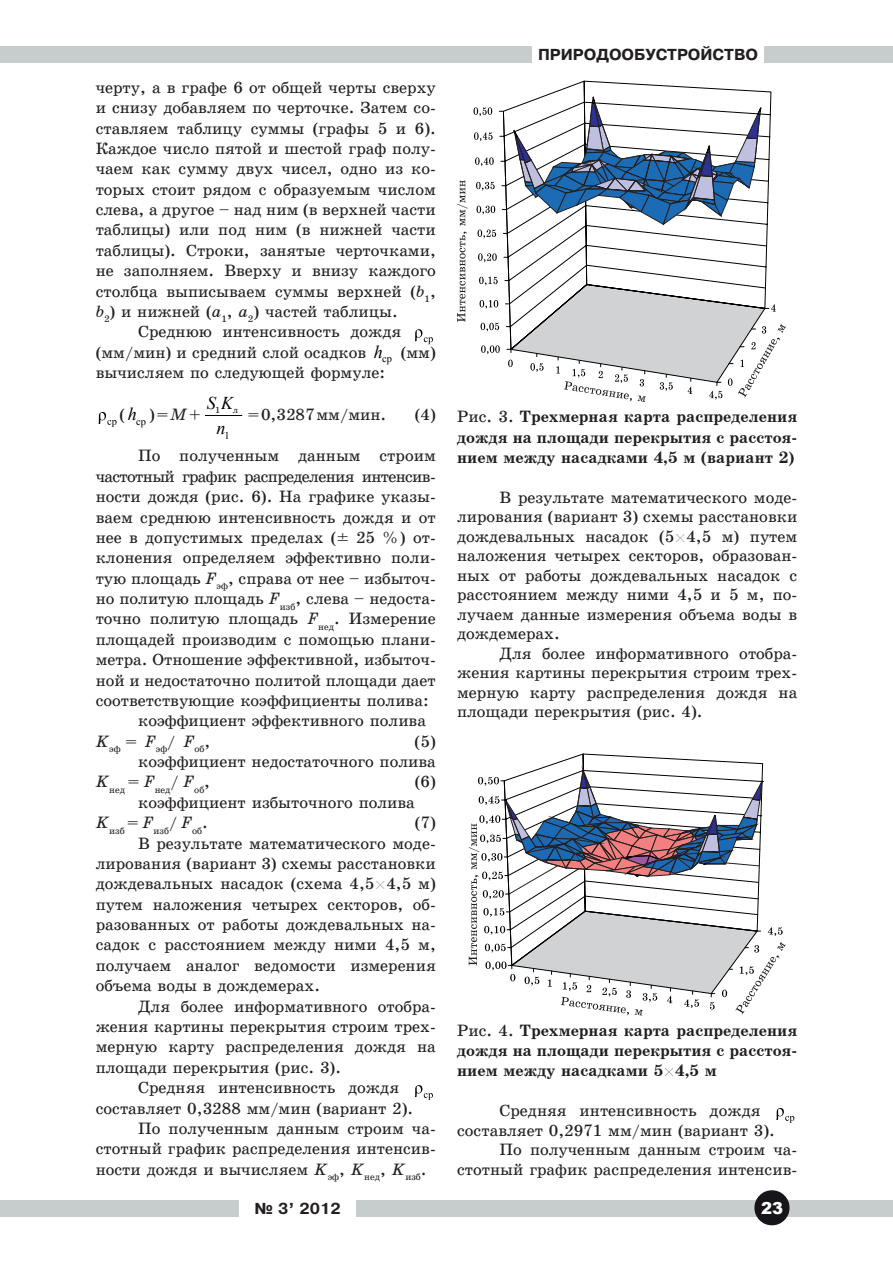
<style>
.page{position:relative;width:893px;height:1263px;background:#fff}
.page>*{position:absolute;margin:0;border:0;box-sizing:border-box;transform-origin:0 0}
.t1{font:italic 18px/25.2px "Times New Roman";color:#000;text-align:center}
.t2{font:16.5px/20.4px "School Book Cyrillic";color:#231f20;text-align:justify}
.t3{font:700 16.5px/20.2px "School";color:#231f20;text-align:justify}
.t4{font:16.5px "School Book Cyrillic";letter-spacing:-.04em;color:#231f20}
.t5{font:900 16.5px "Arial";color:#fff}
.t6{font:700 15px "Pragmatica";color:#231f20}
.t7{font:10.35px "Times New Roman";color:#000}
.t8{font:9.6px "School Book Cyrillic";color:#231f20}
.t9{font:9px "School Book Cyrillic";color:#231f20}
.s1{font-family:"School";font-style:italic}
.s2{font-family:"Times New Roman";font-style:italic;font-size:18px;color:#000}
.s3{font-family:"Txt"}
.s4{font-family:"School Book Cyrillic";font-weight:400}
.s5{font-family:"Txt";font-weight:400;color:#000}
</style>
<div class="page">
<div style="left:0;top:46px;width:531px;height:16px;background:#c7cccd"></div>
<div style="left:765px;top:46px;width:128px;height:16px;background:#c7cccd"></div>
<div style="left:0;top:1200px;width:238px;height:16px;background:#c7cccd"></div>
<div style="left:357px;top:1200px;width:536px;height:16px;background:#c7cccd"></div>
<svg style="left:754px;top:1190px;width:36px;height:36px"></svg>
<svg style="left:415px;top:329px;width:18px;height:15px"></svg>
<svg style="left:99px;top:412px;width:18px;height:15px"></svg>
<hr style="left:205px;top:415px;width:37px;height:1px;background:#000">
<svg style="left:415px;top:1085px;width:18px;height:15px"></svg>
<svg style="left:556px;top:81px;width:206px;height:10px"></svg>
<svg style="left:457px;top:91px;width:329px;height:311px"></svg>
<svg style="left:543px;top:753px;width:220px;height:14px"></svg>
<svg style="left:469px;top:767px;width:317px;height:248px"></svg>
<svg style="left:776px;top:1108px;width:18px;height:15px"></svg>
<p class="t2" style="left:96px;top:77px;width:342px">черту, а в графе 6 от общей черты сверху и снизу добавляем по черточке. Затем со&shy;ставляем таблицу суммы (графы 5 и 6).<br>Каждое число пятой и шестой граф полу&shy;чаем как сумму двух чисел, одно из ко&shy;торых стоит рядом с образуемым числом</p>
<p class="t2" style="left:96px;top:199px;width:342px">слева, а другое – над ним (в верхней части таблицы) или под ним (в нижней части таблицы). Строки, занятые черточками, не заполняем. Вверху и внизу каждого столбца выписываем суммы верхней (<span class="s1">b</span><sub>1</sub>, <span class="s1">b</span><sub>2</sub>) и нижней (<span class="s1">а</span><sub>1</sub>, <span class="s1">а</span><sub>2</sub>) частей таблицы.</p>
<p class="t2" style="left:138px;top:322px;width:265px">Среднюю интенсивность дождя</p>
<p class="t7" style="left:382px;top:352px;width:11px">cp</p>
<p class="t2" style="left:96px;top:342px;width:289px">(мм/мин) и средний слой осадков <span class="s2">h</span></p>
<p class="t2" style="left:401px;top:342px;width:37px">(мм)</p>
<p class="t2" style="left:96px;top:362px;width:291px">вычисляем по следующей формуле:</p>
<p class="t2" style="left:119px;top:404px;width:19px">(<span class="s2">h</span></p>
<p class="t7" style="left:136px;top:414px;width:11px">cp</p>
<p class="t1" style="left:207px;top:390px;width:28px">S K n</p>
<p class="t2" style="left:248px;top:404px;width:140px">= 0,3287 мм/мин.</p>
<p class="t2" style="left:415px;top:404px;width:23px">(4)</p>
<p class="t2" style="left:138px;top:446px;width:299px">По полученным данным строим</p>
<p class="t4" style="left:96px;top:467px;width:342px">частотный график распределения интенсив-</p>
<p class="t2" style="left:96px;top:486px;width:342px">ности дождя (рис. 6). На графике указы&shy;ваем среднюю интенсивность дождя и от нее в допустимых пределах (± 25 %) от&shy;клонения определяем эффективно поли&shy;тую площадь <span class="s1">F</span><sub>эф</sub>, справа от нее – избыточ&shy;но политую площадь <span class="s1">F</span><sub>изб</sub>, слева – недоста&shy;точно политую площадь <span class="s1">F</span><sub>нед</sub>. Измерение площадей производим с помощью плани&shy;метра. Отношение эффективной, избыточ&shy;ной и недостаточно политой площади дает соответствующие коэффициенты полива:</p>
<p class="t2" style="left:138px;top:711px;width:289px">коэффициент эффективного полива</p>
<p class="t8" style="left:96px;top:744px;width:116px"><sup>K</sup>эф <sup>=</sup> <sup>F</sup>эф<sup>/</sup> <sup>F</sup>об<sup>,</sup></p>
<p class="t2" style="left:415px;top:731px;width:23px">(5)</p>
<p class="t2" style="left:138px;top:751px;width:299px">коэффициент недостаточного полива</p>
<p class="t8" style="left:96px;top:784px;width:116px"><sup>K</sup>нед <sup>=</sup> <sup>F</sup>нед<sup>/</sup> <sup>F</sup>об<sup>,</sup></p>
<p class="t2" style="left:415px;top:772px;width:23px">(6)</p>
<p class="t2" style="left:138px;top:792px;width:278px">коэффициент избыточного полива</p>
<p class="t8" style="left:96px;top:825px;width:114px"><sup>K</sup>изб <sup>=</sup> <sup>F</sup>изб<sup>/</sup> <sup>F</sup>об<sup>.</sup></p>
<p class="t2" style="left:415px;top:813px;width:23px">(7)</p>
<p class="t2" style="left:96px;top:833px;width:342px;text-indent:43px">В результате математического моде&shy;лирования (вариант 3) схемы расстановки дождевальных насадок (схема 4,5<span class="s3">х</span>4,5 м) путем наложения четырех секторов, об&shy;разованных от работы дождевальных на&shy;садок с расстоянием между ними 4,5 м, получаем аналог ведомости измерения объема воды в дождемерах.</p>
<p class="t2" style="left:96px;top:996px;width:342px;text-indent:43px">Для более информативного отобра&shy;жения картины перекрытия строим трех&shy;мерную карту распределения дождя на площади перекрытия (рис. 3).</p>
<p class="t2" style="left:96px;top:1077px;width:319px;text-indent:43px">Средняя интенсивность дождя составляет 0,3288 мм/мин (вариант 2).</p>
<p class="t2" style="left:96px;top:1118px;width:342px;text-indent:43px">По полученным данным строим ча&shy;стотный график распределения интенсив&shy;ности дождя и вычисляем <span class="s1">K</span><sub>эф</sub>, <span class="s1">K</span><sub>нед</sub>, <span class="s1">K</span><sub>изб</sub>.</p>
<p class="t2" style="left:149px;top:404px;width:53px">) = <span class="s1">M</span> +</p>
<p class="t7" style="left:215px;top:403px;width:7px">1л</p>
<p class="t9" style="left:215px;top:405px;width:7px">1</p>
<p class="t9" style="left:233px;top:405px;width:7px">л</p>
<p class="t7" style="left:225px;top:428px;width:7px">1</p>
<p class="t6" style="left:538px;top:46px;width:221px">ПРИРОДООБУСТРОЙСТВО</p>
<p class="t3" style="left:457px;top:407px;width:342px"><span class="s4">Рис. 3.</span> Трехмерная карта распределения дождя на площади перекрытия с расстоя&shy;нием между насадками 4,5 м (вариант 2)</p>
<p class="t2" style="left:457px;top:487px;width:342px;line-height:19.5px;text-indent:43px">В результате математического моде&shy;лирования (вариант 3) схемы расстановки дождевальных насадок (5<span class="s3">х</span>4,5 м) путем наложения четырех секторов, образован&shy;ных от работы дождевальных насадок с расстоянием между ними 4,5 и 5 м, по&shy;лучаем данные измерения объема воды в дождемерах.</p>
<p class="t2" style="left:457px;top:643px;width:342px;line-height:19.5px;text-indent:43px">Для более информативного отобра&shy;жения картины перекрытия строим трех&shy;мерную карту распределения дождя на площади перекрытия (рис. 4).</p>
<p class="t3" style="left:457px;top:1020px;width:342px"><span class="s4">Рис. 4.</span> Трехмерная карта распределения дождя на площади перекрытия с расстоя&shy;нием между насадками 5<span class="s5">х</span>4,5 м</p>
<p class="t2" style="left:457px;top:1101px;width:319px;line-height:19.5px;text-indent:43px">Средняя интенсивность дождя составляет 0,2971 мм/мин (вариант 3).</p>
<p class="t2" style="left:457px;top:1140px;width:342px;line-height:19.5px;text-align:right">По полученным данным строим ча&shy;стотный график распределения интенсив-</p>
<p class="t6" style="left:254px;top:1200px;width:88px">№ 3’ 2012</p>
<p class="t5" style="left:761px;top:1196px;width:24px">23</p>
</div>
